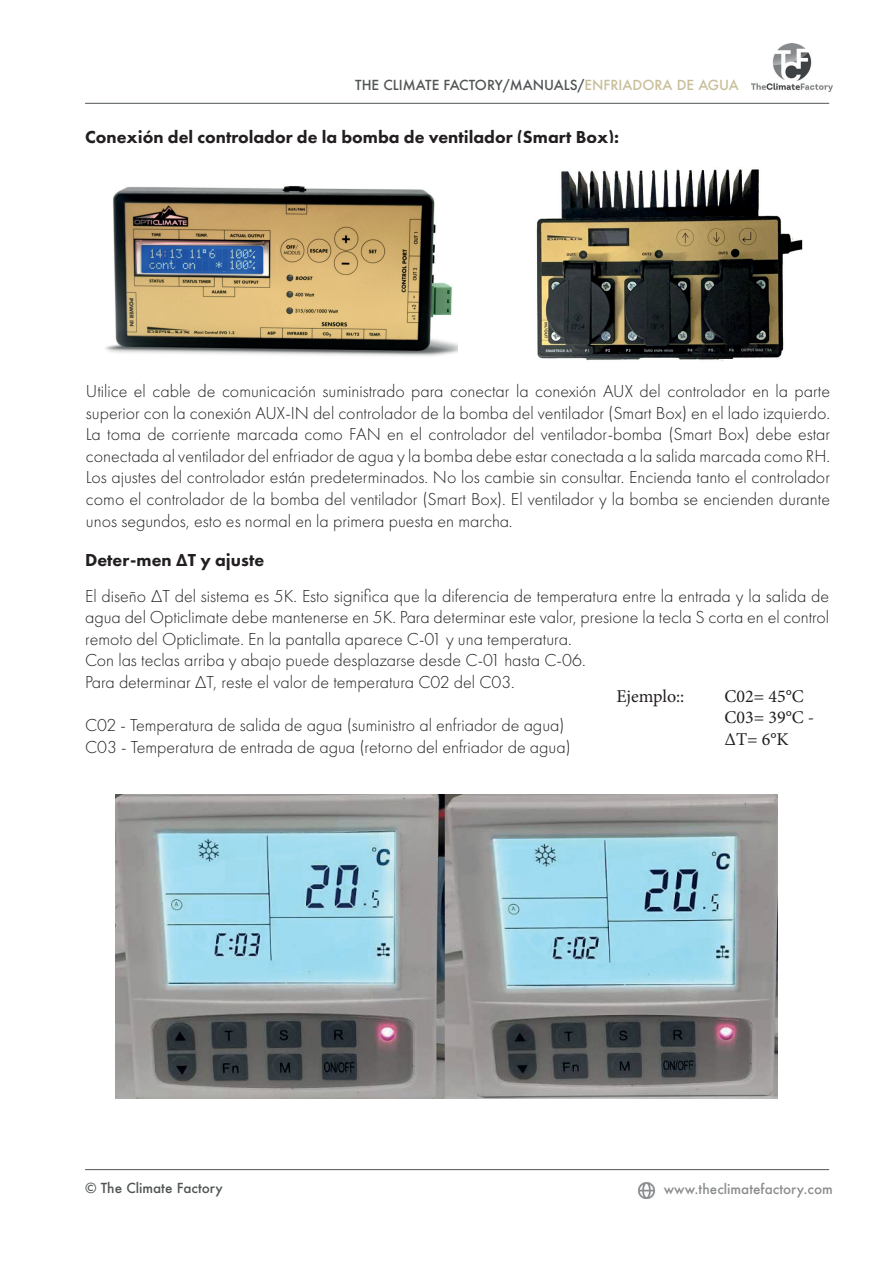
<style>
.page{position:relative;width:893px;height:1263px;background:#fff}
.page>*{position:absolute;margin:0;border:0;box-sizing:border-box;transform-origin:0 0}
.t1{font:300 18px/21.6px "Futura PT";color:#231f20}
.t2{font:800 18px "Futura PT";color:#231f20}
.t3{font:18px/21.6px "Minion Pro";color:#231f20}
.t4{font:500 13.5px "Futura";color:#515455}
.t5{font:500 13.5px "Futura";color:#8b8d8f}
.s1{color:#c7be9a}
</style>
<div class="page">
<img style="left:752px;top:44px;width:80px;height:48px">
<hr style="left:85px;top:103px;width:744px;height:1px;background:#515455">
<hr style="left:85px;top:1169px;width:744px;height:1px;background:#515455">
<img style="left:638px;top:1182px;width:18px;height:17px">
<img style="left:105px;top:185px;width:352px;height:171px">
<img style="left:536px;top:169px;width:267px;height:192px">
<img style="left:116px;top:795px;width:661px;height:303px">
<p class="t4" style="left:355px;top:76px;width:385px">THE CLIMATE FACTORY/MANUALS/<span class="s1">ENFRIADORA DE AGUA</span></p>
<p class="t2" style="left:85px;top:126px;width:536px">Conexión del controlador de la bomba de ventilador (Smart Box):</p>
<p class="t1" style="left:86px;top:380px;width:746px;text-align:justify">Utilice el cable de comunicación suministrado para conectar la conexión AUX del controlador en la parte superior con la conexión AUX-IN del controlador de la bomba del ventilador (Smart Box) en el lado izquierdo.<br>La toma de corriente marcada como FAN en el controlador del ventilador-bomba (Smart Box) debe estar conectada al ventilador del enfriador de agua y la bomba debe estar conectada a la salida marcada como RH.<br>Los ajustes del controlador están predeterminados. No los cambie sin consultar. Encienda tanto el controlador como el controlador de la bomba del ventilador (Smart Box). El ventilador y la bomba se encienden durante unos segundos, esto es normal en la primera puesta en marcha.</p>
<p class="t2" style="left:85px;top:549px;width:181px">Deter-men ΔT y ajuste</p>
<p class="t1" style="left:85px;top:585px;width:746px">El diseño ΔT del sistema es 5K. Esto significa que la diferencia de temperatura entre la entrada y la salida de agua del Opticlimate debe mantenerse en 5K. Para determinar este valor, presione la tecla S corta en el control remoto del Opticlimate. En la pantalla aparece C-01 y una temperatura.<br>Con las teclas arriba y abajo puede desplazarse desde C-01 hasta C-06.<br>Para determinar ΔT, reste el valor de temperatura C02 del C03.</p>
<p class="t1" style="left:85px;top:714px;width:487px">C02 - Temperatura de salida de agua (suministro al enfriador de agua)<br>C03 - Temperatura de entrada de agua (retorno del enfriador de agua)</p>
<p class="t3" style="left:617px;top:685px;width:69px">Ejemplo::</p>
<p class="t3" style="left:725px;top:685px;width:91px">C02= 45°C<br>C03= 39°C -<br>ΔT= 6°K</p>
<p class="t4" style="left:85px;top:1179px;width:139px">© The Climate Factory</p>
<p class="t5" style="left:664px;top:1180px;width:171px">www.theclimatefactory.com</p>
</div>
